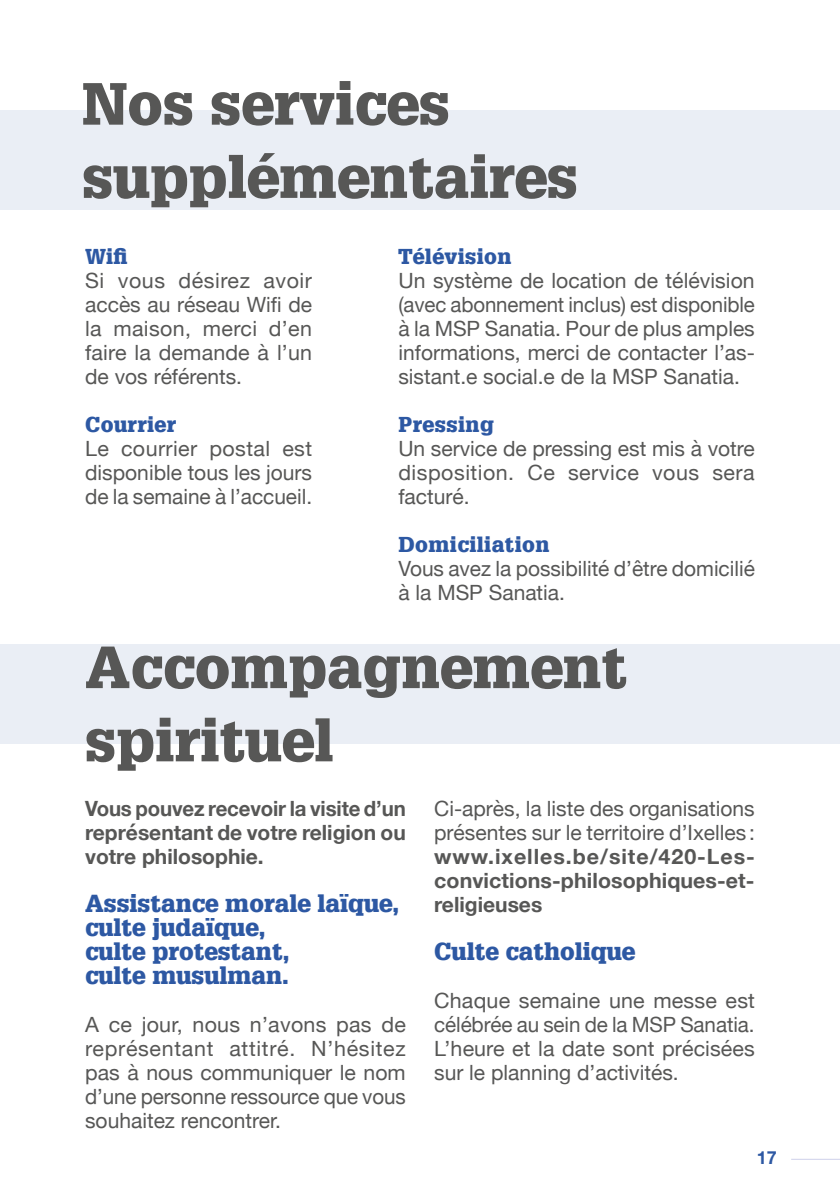
<style>
.page{position:relative;width:840px;height:1191px;background:#fff}
.page>*{position:absolute;margin:0;border:0;box-sizing:border-box;transform-origin:0 0}
.t1{font:900 58px/73.2px "Glypha LT";color:#575756}
.t2{font:900 24px/24px "Glypha LT";color:#2d58a3}
.t3{font:21px/24px "Helvetica Neue";color:#575756;text-align:justify}
.t4{font:700 21px/24px "Helvetica Neue";color:#575756;text-align:justify}
.t5{font:900 21px "Glypha LT";letter-spacing:.02em;color:#2d58a3}
.t6{font:700 18px "Helvetica Neue";color:#2d58a3}
</style>
<div class="page">
<hr style="left:790px;top:1158px;width:49px;height:1px;background:#ced1ea">
<div style="left:0;top:644px;width:839px;height:99px;background:#eaeef5"></div>
<div style="left:0;top:111px;width:839px;height:99px;background:#eaeef5"></div>
<h1 class="t1" style="left:82px;top:67px;width:497px">Nos services supplémentaires</h1>
<p class="t5" style="left:85px;top:244px;width:44px">Wifi</p>
<p class="t3" style="left:85px;top:270px;width:228px">Si vous désirez avoir accès au réseau Wifi de la maison, merci d’en faire la demande à l’un de vos référents.</p>
<p class="t5" style="left:85px;top:412px;width:92px">Courrier</p>
<p class="t3" style="left:85px;top:438px;width:228px">Le courrier postal est disponible tous les jours de la semaine à l’accueil.</p>
<p class="t5" style="left:398px;top:244px;width:115px">Télévision</p>
<p class="t3" style="left:398px;top:270px;width:358px">Un système de location de télévision (avec abonnement inclus) est disponible à la MSP Sanatia. Pour de plus amples informations, merci de contacter l’as&shy;sistant.e social.e de la MSP Sanatia.</p>
<p class="t5" style="left:398px;top:412px;width:97px">Pressing</p>
<p class="t3" style="left:398px;top:438px;width:357px">Un service de pressing est mis à votre disposition. Ce service vous sera facturé.</p>
<p class="t5" style="left:398px;top:532px;width:152px">Domiciliation</p>
<p class="t3" style="left:398px;top:558px;width:358px">Vous avez la possibilité d’être domicilié à la MSP Sanatia.</p>
<h1 class="t1" style="left:85px;top:631px;width:543px">Accompagnement spirituel</h1>
<p class="t4" style="left:85px;top:797px;width:322px">Vous pouvez recevoir la visite d’un représentant de votre religion ou votre philosophie.</p>
<p class="t2" style="left:85px;top:891px;width:315px">Assistance morale laïque, culte judaïque,<br>culte protestant,<br>culte musulman.</p>
<p class="t3" style="left:85px;top:1014px;width:322px">A ce jour, nous n’avons pas de représentant attitré. N’hésitez pas à nous communiquer le nom d’une personne ressource que vous souhaitez rencontrer.</p>
<p class="t3" style="left:434px;top:798px;width:322px">Ci-après, la liste des organisations présentes sur le territoire d’Ixelles :</p>
<p class="t4" style="left:434px;top:845px;width:322px">www.ixelles.be/site/420-Les&shy;convictions-philosophiques-et&shy;religieuses</p>
<p class="t2" style="left:434px;top:939px;width:202px">Culte catholique</p>
<p class="t3" style="left:434px;top:990px;width:322px">Chaque semaine une messe est célébrée au sein de la MSP Sanatia.<br>L’heure et la date sont précisées sur le planning d’activités.</p>
<p class="t6" style="left:756px;top:1144px;width:22px">17</p>
</div>
